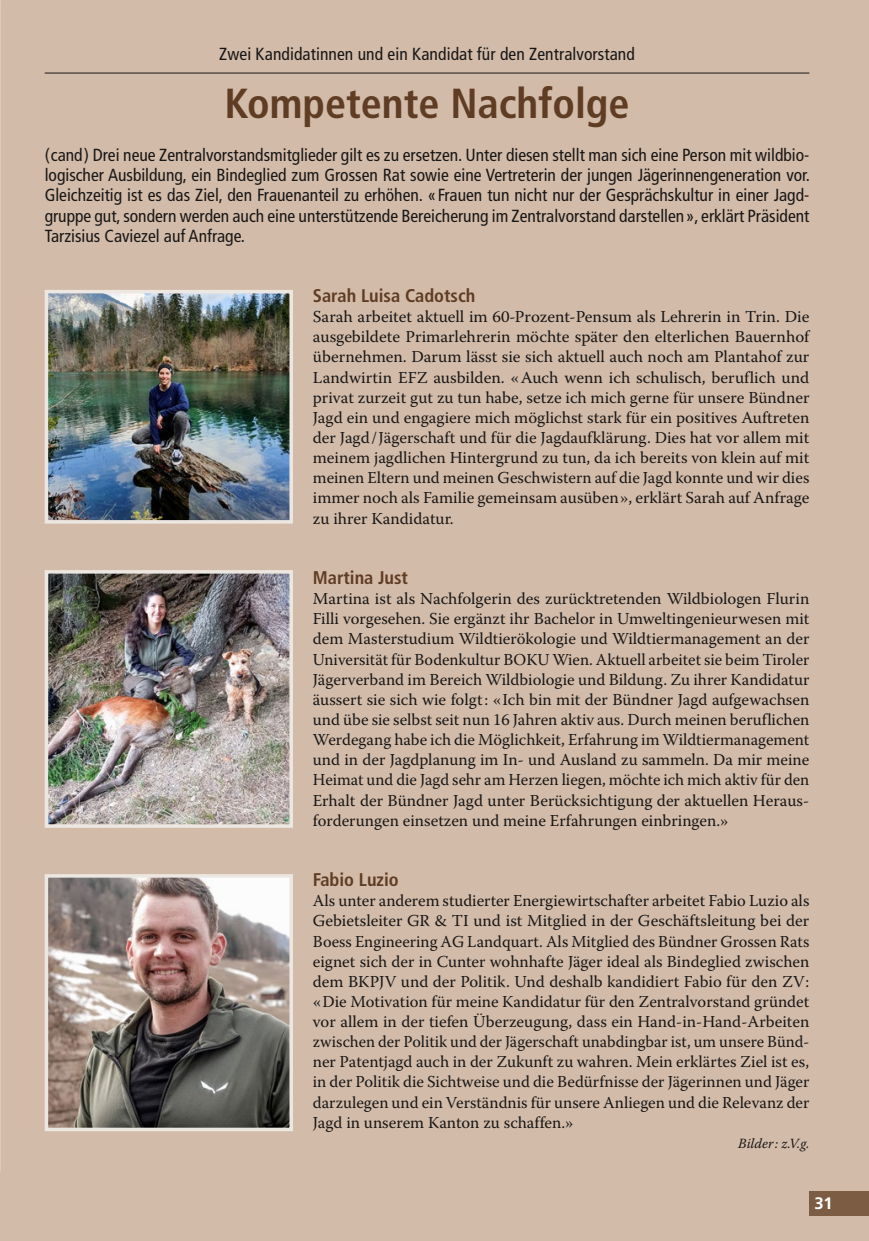
<style>
.page{position:relative;width:869px;height:1241px;background:#fff}
.page>*{position:absolute;margin:0;border:0;box-sizing:border-box;transform-origin:0 0}
.t1{font:700 condensed 42px "Frutiger LT";color:#5f3d24}
.t2{font:700 condensed 18.38px "Frutiger LT";color:#5f3d24}
.t3{font:condensed 17.5px/20.1px "Frutiger LT";letter-spacing:.005em;color:#181716;text-align:justify}
.t4{font:16.62px/20.1px "Warnock Pro";color:#181716;text-align:justify}
.t5{font:700 16.62px "Frutiger LT";color:#fff}
.t6{font:italic 14px "Warnock Pro";color:#181716}
</style>
<div class="page">
<div style="left:0;top:0;width:868px;height:1240px;background:#d3bba9"></div>
<hr style="left:45px;top:73px;width:764px;height:1px;background:#181716">
<img style="left:50px;top:295px;width:238px;height:223px">
<div style="left:45px;top:290px;width:248px;height:233px;border:4px solid #ede7e2"></div>
<img style="left:50px;top:879px;width:238px;height:246px">
<div style="left:45px;top:874px;width:248px;height:256px;border:4px solid #ede7e2"></div>
<img style="left:50px;top:575px;width:238px;height:247px">
<div style="left:45px;top:570px;width:248px;height:257px;border:4px solid #ede7e2"></div>
<div style="left:809px;top:1191px;width:59px;height:24px;background:#7c5d44"></div>
<p class="t3" style="left:219px;top:44px;width:417px">Zwei Kandidatinnen und ein Kandidat für den Zentralvorstand</p>
<h1 class="t1" style="left:224px;top:79px;width:406px">Kompetente Nachfolge</h1>
<p class="t3" style="left:45px;top:145px;width:766px">(cand) Drei neue Zentralvorstandsmitglieder gilt es zu ersetzen. Unter diesen stellt man sich eine Person mit wildbio&shy;logischer Ausbildung, ein Bindeglied zum Grossen Rat sowie eine Vertreterin der jungen Jägerinnengeneration vor.<br>Gleichzeitig ist es das Ziel, den Frauenanteil zu erhöhen. «Frauen tun nicht nur der Gesprächskultur in einer Jagd&shy;gruppe gut, sondern werden auch eine unterstützende Bereicherung im Zentralvorstand darstellen», erklärt Präsident Tarzisius Caviezel auf Anfrage.</p>
<p class="t2" style="left:313px;top:285px;width:164px">Sarah Luisa Cadotsch</p>
<p class="t4" style="left:313px;top:306px;width:498px">Sarah arbeitet aktuell im 60-Prozent-Pensum als Lehrerin in Trin. Die ausgebildete Primarlehrerin möchte später den elterlichen Bauernhof übernehmen. Darum lässt sie sich aktuell auch noch am Plantahof zur Landwirtin EFZ ausbilden. «Auch wenn ich schulisch, beruflich und privat zurzeit gut zu tun habe, setze ich mich gerne für unsere Bündner Jagd ein und engagiere mich möglichst stark für ein positives Auftreten der Jagd/Jägerschaft und für die Jagdaufklärung. Dies hat vor allem mit meinem jagdlichen Hintergrund zu tun, da ich bereits von klein auf mit meinen Eltern und meinen Geschwistern auf die Jagd konnte und wir dies immer noch als Familie gemeinsam ausüben», erklärt Sarah auf Anfrage zu ihrer Kandidatur.</p>
<p class="t2" style="left:313px;top:566px;width:97px">Martina Just</p>
<p class="t4" style="left:313px;top:588px;width:498px">Martina ist als Nachfolgerin des zurücktretenden Wildbiologen Flurin Filli vorgesehen. Sie ergänzt ihr Bachelor in Umweltingenieurwesen mit dem Masterstudium Wildtierökologie und Wildtiermanagement an der Universität für Bodenkultur BOKU Wien. Aktuell arbeitet sie beim Tiroler Jägerverband im Bereich Wildbiologie und Bildung. Zu ihrer Kandidatur äussert sie sich wie folgt: «Ich bin mit der Bündner Jagd aufgewachsen und übe sie selbst seit nun 16 Jahren aktiv aus. Durch meinen beruflichen Werdegang habe ich die Möglichkeit, Erfahrung im Wildtiermanagement und in der Jagdplanung im In- und Ausland zu sammeln. Da mir meine Heimat und die Jagd sehr am Herzen liegen, möchte ich mich aktiv für den Erhalt der Bündner Jagd unter Berücksichtigung der aktuellen Heraus&shy;forderungen einsetzen und meine Erfahrungen einbringen.»</p>
<p class="t2" style="left:313px;top:868px;width:87px">Fabio Luzio</p>
<p class="t4" style="left:313px;top:890px;width:498px">Als unter anderem studierter Energiewirtschafter arbeitet Fabio Luzio als Gebietsleiter GR &amp; TI und ist Mitglied in der Geschäftsleitung bei der Boess Engineering AG Landquart. Als Mitglied des Bündner Grossen Rats eignet sich der in Cunter wohnhafte Jäger ideal als Bindeglied zwischen dem BKPJV und der Politik. Und deshalb kandidiert Fabio für den ZV: «Die Motivation für meine Kandidatur für den Zentralvorstand gründet vor allem in der tiefen Überzeugung, dass ein Hand-in-Hand-Arbeiten zwischen der Politik und der Jägerschaft unabdingbar ist, um unsere Bünd&shy;ner Patentjagd auch in der Zukunft zu wahren. Mein erklärtes Ziel ist es, in der Politik die Sichtweise und die Bedürfnisse der Jägerinnen und Jäger darzulegen und ein Verständnis für unsere Anliegen und die Relevanz der Jagd in unserem Kanton zu schaffen.»</p>
<p class="t6" style="left:738px;top:1134px;width:73px">Bilder : z.V.g.</p>
<p class="t5" style="left:814px;top:1193px;width:20px">31</p>
</div>
